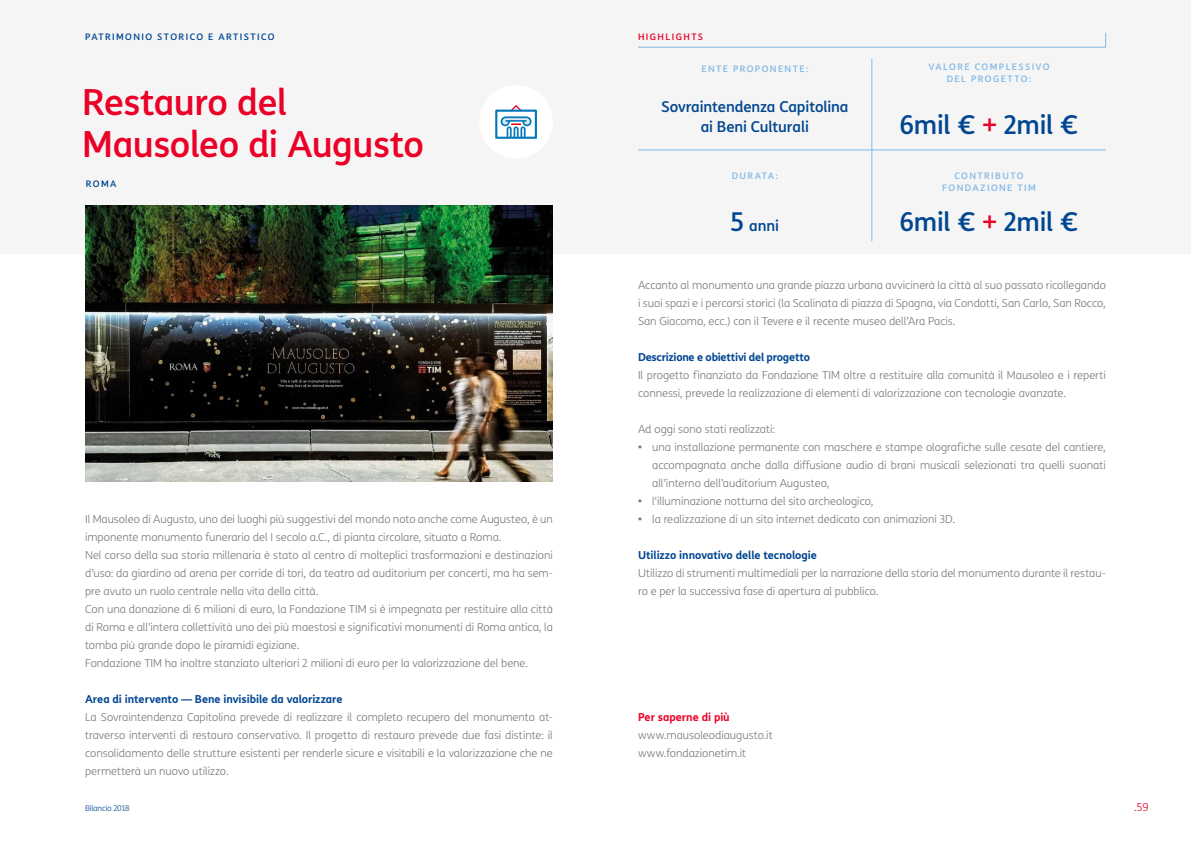
<style>
.page{position:relative;width:1191px;height:842px;background:#fff}
.page>*{position:absolute;margin:0;border:0;box-sizing:border-box;transform-origin:0 0}
.t1{font:500 36px/42px "TIM Sans";letter-spacing:-.015em;color:#eb0028}
.t2{font:500 26px "TIM Sans";letter-spacing:-.01em;color:#004691}
.t3{font:500 15px/20px "TIM Sans";letter-spacing:-.01em;color:#004691;text-align:center}
.t4{font:300 11px/18px "TIM Sans";letter-spacing:-.005em;color:#787878}
.t5{font:700 11px "TIM Sans";letter-spacing:-.005em;color:#004691}
.t6{font:700 11px "TIM Sans";letter-spacing:-.005em;color:#eb0028}
.t7{font:300 11px "TIM Sans";color:#eb0028}
.t8{font:500 9px/12px "TIM Sans";letter-spacing:.155em;color:#82b9e6;text-align:center}
.t9{font:500 9px "TIM Sans";letter-spacing:.155em;color:#004691}
.t10{font:500 9px "TIM Sans";letter-spacing:.155em;color:#eb0028}
.t11{font:300 8px "TIM Sans";letter-spacing:-.02em;color:#004691}
.s1{font-size:26px}
.s2{color:#eb0028}
.s3{font-weight:700}
</style>
<div class="page">
<div style="left:0;top:0;width:1191px;height:253px;background:#f5f5f5"></div>
<svg style="left:638px;top:33px;width:468px;height:15px"></svg>
<hr style="left:638px;top:150px;width:468px;height:1px;background:#82b9e6">
<hr style="left:871px;top:59px;width:1px;height:182px;background:#82b9e6">
<img style="left:85px;top:205px;width:468px;height:276px">
<div style="left:479px;top:85px;width:74px;height:74px;background:#fff;border-radius:50%"></div>
<svg style="left:495px;top:105px;width:42px;height:34px"></svg>
<p class="t9" style="left:85px;top:30px;width:191px">PATRIMONIO STORICO E ARTISTICO</p>
<h1 class="t1" style="left:82px;top:80px;width:343px">Restauro del<br>Mausoleo di Augusto</h1>
<p class="t9" style="left:86px;top:177px;width:32px">ROMA</p>
<p class="t4" style="left:85px;top:510px;width:469px">Il Mausoleo di Augusto, uno dei luoghi più suggestivi del mondo noto anche come Augusteo, è un imponente monumento funerario del I secolo a.C., di pianta circolare, situato a Roma.<br>Nel corso della sua storia millenaria è stato al centro di molteplici trasformazioni e destinazioni d’uso: da giardino ad arena per corride di tori, da teatro ad auditorium per concerti, ma ha sem&shy;pre avuto un ruolo centrale nella vita della città.<br>Con una donazione di 6 milioni di euro, la Fondazione TIM si è impegnata per restituire alla città di Roma e all’intera collettività uno dei più maestosi e significativi monumenti di Roma antica, la tomba più grande dopo le piramidi egiziane.<br>Fondazione TIM ha inoltre stanziato ulteriori 2 milioni di euro per la valorizzazione del bene.</p>
<p class="t5" style="left:85px;top:691px;width:259px">Area di intervento — Bene invisibile da valorizzare</p>
<p class="t4" style="left:85px;top:708px;width:469px;text-align:justify">La Sovraintendenza Capitolina prevede di realizzare il completo recupero del monumento at&shy;traverso interventi di restauro conservativo. Il progetto di restauro prevede due fasi distinte: il consolidamento delle strutture esistenti per renderle sicure e visitabili e la valorizzazione che ne permetterà un nuovo utilizzo.</p>
<p class="t11" style="left:85px;top:803px;width:46px">Bilancio 2018</p>
<p class="t10" style="left:638px;top:30px;width:67px">HIGHLIGHTS</p>
<p class="t8" style="left:701px;top:62px;width:108px">ENTE PROPONENTE:</p>
<h3 class="t3" style="left:661px;top:96px;width:189px">Sovraintendenza Capitolina ai Beni Culturali</h3>
<p class="t8" style="left:731px;top:169px;width:48px">DURATA:</p>
<h3 class="t3" style="left:730px;top:215px;width:50px"><span class="s1">5</span> anni</h3>
<p class="t8" style="left:928px;top:60px;width:123px">VALORE COMPLESSIVO<br>DEL PROGETTO:</p>
<h2 class="t2" style="left:900px;top:105px;width:180px">6mil € <span class="s2">+</span> 2mil €</h2>
<p class="t8" style="left:942px;top:169px;width:95px">CONTRIBUTO<br>FONDAZIONE TIM</p>
<h2 class="t2" style="left:900px;top:202px;width:180px">6mil € <span class="s2">+</span> 2mil €</h2>
<p class="t4" style="left:638px;top:276px;width:469px;text-align:justify">Accanto al monumento una grande piazza urbana avvicinerà la città al suo passato ricollegando i suoi spazi e i percorsi storici (la Scalinata di piazza di Spagna, via Condotti, San Carlo, San Rocco, San Giacomo, ecc.) con il Tevere e il recente museo dell’Ara Pacis.</p>
<p class="t5" style="left:638px;top:349px;width:173px">Descrizione e obiettivi del progetto</p>
<p class="t4" style="left:638px;top:366px;width:469px">Il progetto finanziato da Fondazione TIM oltre a restituire alla comunità il Mausoleo e i reperti connessi, prevede la realizzazione di elementi di valorizzazione con tecnologie avanzate.</p>
<p class="t4" style="left:638px;top:420px;width:139px">Ad oggi sono stati realizzati:</p>
<p class="t4" style="left:652px;top:438px;width:455px;text-align:justify;text-indent:-14px"><span class="s3">•</span> una installazione permanente con maschere e stampe olografiche sulle cesate del cantiere, accompagnata anche dalla diffusione audio di brani musicali selezionati tra quelli suonati all’interno dell’auditorium Augusteo,</p>
<p class="t4" style="left:638px;top:492px;width:237px"><span class="s3">•</span> l'illuminazione notturna del sito archeologico,</p>
<p class="t4" style="left:638px;top:510px;width:318px"><span class="s3">•</span> la realizzazione di un sito internet dedicato con animazioni 3D.</p>
<p class="t5" style="left:638px;top:547px;width:181px">Utilizzo innovativo delle tecnologie</p>
<p class="t4" style="left:638px;top:564px;width:469px">Utilizzo di strumenti multimediali per la narrazione della storia del monumento durante il restau&shy;ro e per la successiva fase di apertura al pubblico.</p>
<p class="t6" style="left:638px;top:709px;width:93px">Per saperne di più</p>
<p class="t4" style="left:638px;top:726px;width:136px">www.mausoleodiaugusto.it www.fondazionetim.it</p>
<p class="t7" style="left:1134px;top:800px;width:16px">.59</p>
</div>
